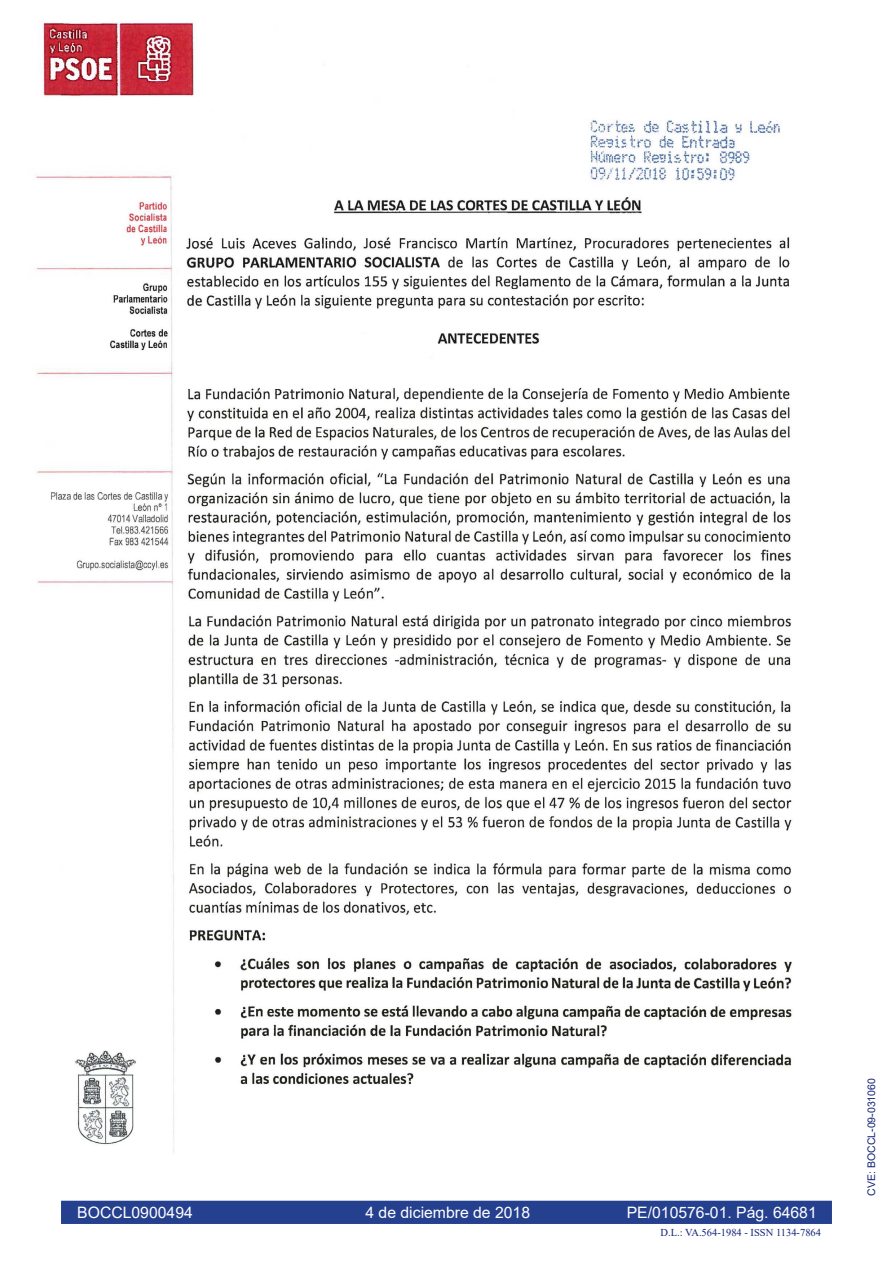
<style>
.page{position:relative;width:893px;height:1263px;background:#fff}
.page>*{position:absolute;margin:0;border:0;box-sizing:border-box;transform-origin:0 0}
.t1{font:15.75px "Arial";color:#fff}
.t2{font:10.5px "Times New Roman";color:#132477}
.t3{font:10.5px "Arial";color:#132477}
</style>
<div class="page">
<div style="left:60px;top:1200px;width:773px;height:25px;background:#25408f"></div>
<div style="left:60px;top:1199px;width:773px;height:26px;border:2px solid #fff"></div>
<img style="left:36px;top:22px;width:797px;height:1178px">
<p class="t1" style="left:77px;top:1202px;width:117px">BOCCL0900494</p>
<p class="t1" style="left:365px;top:1202px;width:166px">4 de diciembre de 2018</p>
<p class="t1" style="left:627px;top:1202px;width:192px">PE/010576-01. Pág. 64681</p>
<p class="t2" style="left:661px;top:1225px;width:162px">D.L.: VA.564-1984 - ISSN 1134-7864</p>
<p class="t3" style="left:864px;top:1195px;width:119px;rotate:-90deg">CVE: BOCCL-09-031060</p>
</div>
